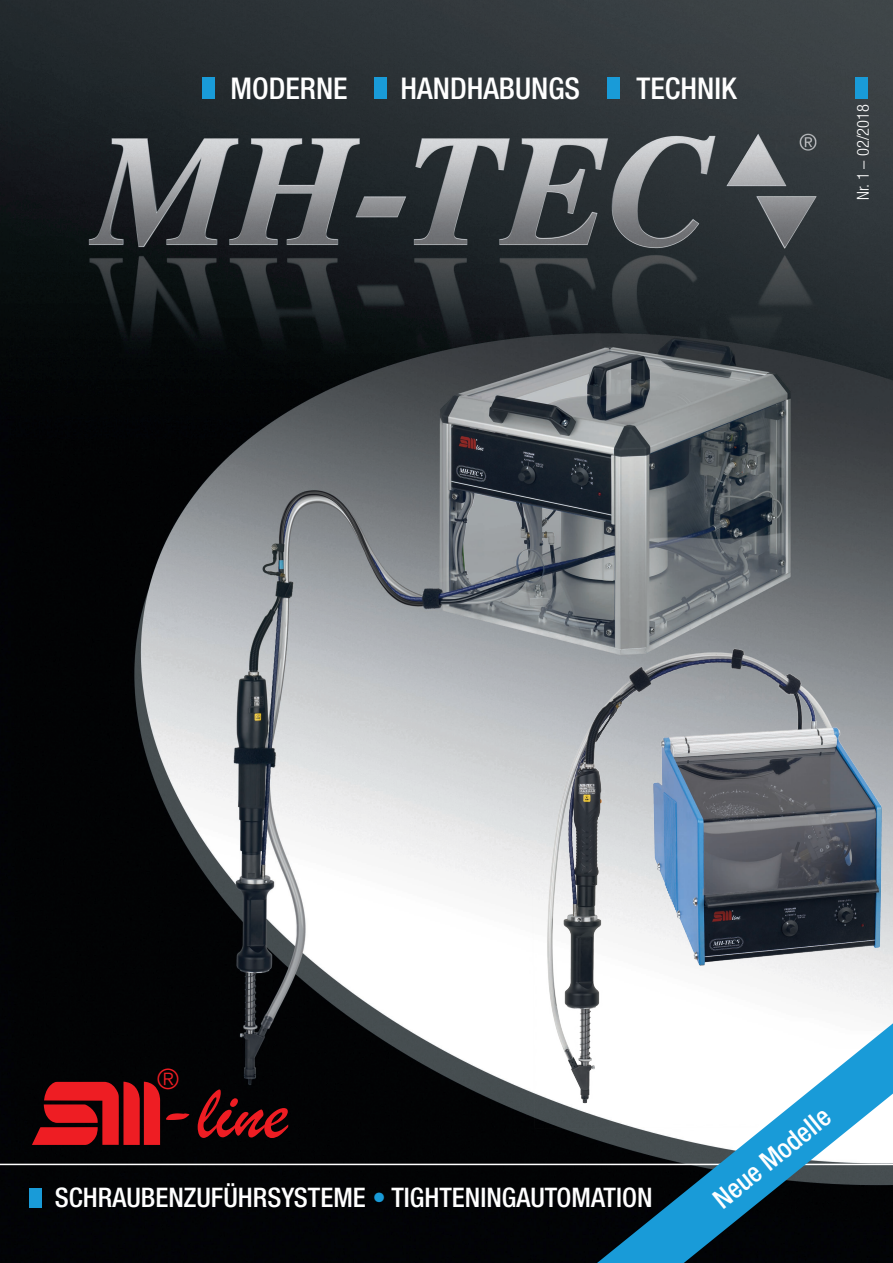
<style>
.page{position:relative;width:893px;height:1263px;background:#fff}
.page>*{position:absolute;margin:0;border:0;box-sizing:border-box;transform-origin:0 0}
.t1{font:80.7px "Brush Script";color:#ee1d23}
.t2{font:500 condensed 30px "Helvetica Neue";color:#fff}
.t3{font:300 condensed 28.2px "Helvetica Neue";color:#ee1d23}
.t4{font:500 condensed 27px "Helvetica Neue";color:#fff}
.t5{font:300 condensed 16.5px "Helvetica Neue";color:#fff}
.s1{color:#199bd8}
</style>
<div class="page">
<img style="left:0;top:0;width:893px;height:1263px">
<div style="left:29px;top:1188px;width:13px;height:19px;background:#199bd8"></div>
<div style="left:202px;top:77px;width:13px;height:22px;background:#199bd8"></div>
<div style="left:374px;top:77px;width:13px;height:22px;background:#199bd8"></div>
<div style="left:607px;top:77px;width:13px;height:22px;background:#199bd8"></div>
<div style="left:855px;top:77px;width:13px;height:22px;background:#199bd8"></div>
<hr style="left:0;top:1164px;width:893px;height:1px;background:#fff">
<svg style="left:32px;top:1082px;width:128px;height:63px"></svg>
<svg style="left:597px;top:1157px;width:296px;height:106px;fill:#020407"></svg>
<img style="left:447px;top:549px;width:446px;height:608px">
<p class="t2" style="left:230px;top:70px;width:119px">MODERNE</p>
<p class="t2" style="left:401px;top:70px;width:181px">HANDHABUNGS</p>
<p class="t2" style="left:637px;top:70px;width:102px">TECHNIK</p>
<p class="t5" style="left:853px;top:200px;width:97px;rotate:-90deg">Nr. 1 – 02/2018</p>
<p class="t3" style="left:157px;top:1063px;width:24px">®</p>
<h1 class="t1" style="left:156px;top:1059px;width:133px">-line</h1>
<p class="t4" style="left:55px;top:1181px;width:599px">SCHRAUBENZUFÜHRSYSTEME <span class="s1">•</span> TIGHTENINGAUTOMATION</p>
<p class="t4" style="left:707px;top:1190px;width:143px;rotate:-39deg">Neue Modelle</p>
</div>
